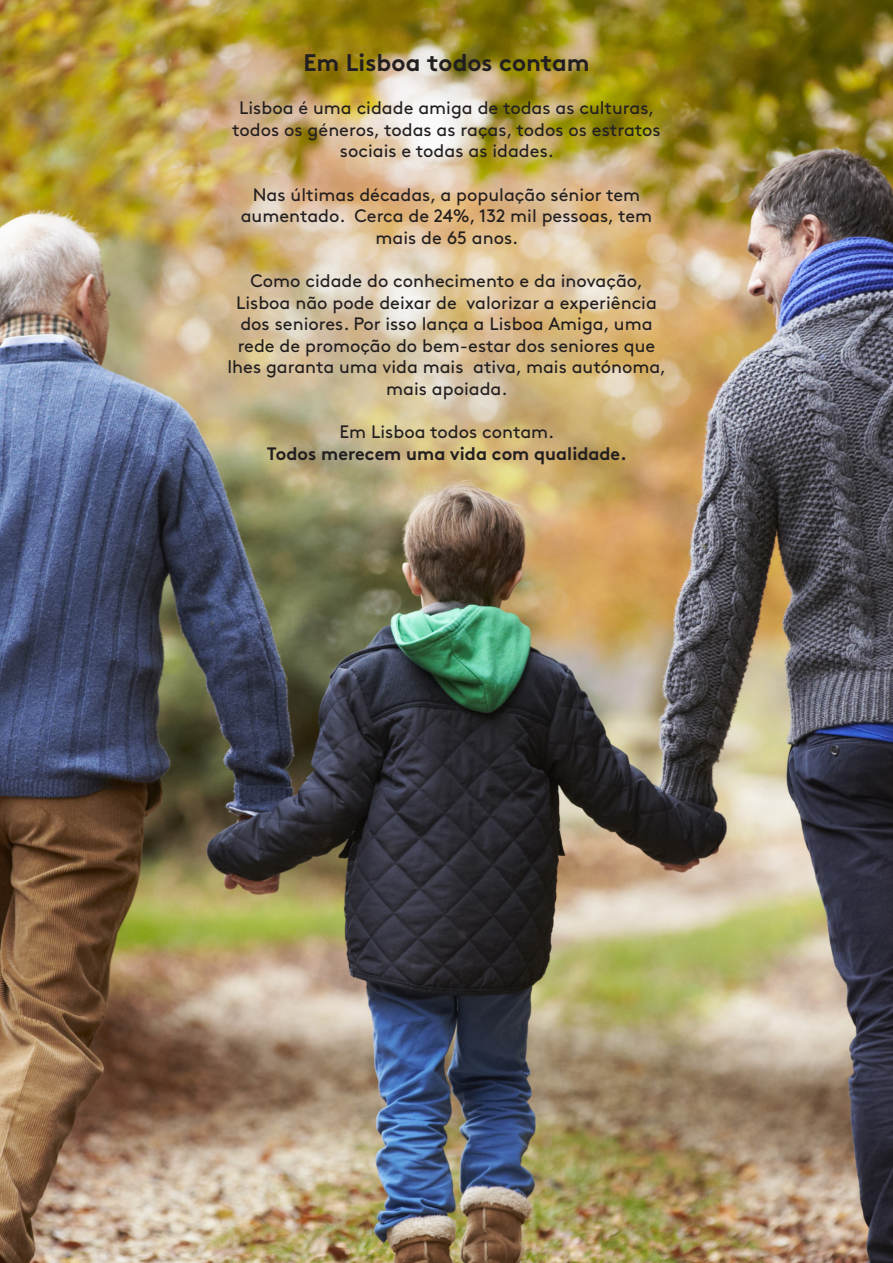
<style>
.page{position:relative;width:893px;height:1263px;background:#fff}
.page>*{position:absolute;margin:0;border:0;box-sizing:border-box;transform-origin:0 0}
.t1{font:700 24px "Brown";color:#231f20}
.t2{font:18px/21.6px "Brown";color:#231f20;text-align:center}
.t3{font:700 18px "Brown";color:#231f20}
</style>
<div class="page">
<img style="left:0;top:0;width:893px;height:1263px">
<p class="t1" style="left:303px;top:43px;width:288px">Em Lisboa todos contam</p>
<p class="t2" style="left:232px;top:96px;width:430px">Lisboa é uma cidade amiga de todas as culturas, todos os géneros, todas as raças, todos os estratos sociais e todas as idades.</p>
<p class="t2" style="left:241px;top:182px;width:413px">Nas últimas décadas, a população sénior tem aumentado. Cerca de 24%, 132 mil pessoas, tem mais de 65 anos.</p>
<p class="t2" style="left:227px;top:269px;width:440px">Como cidade do conhecimento e da inovação, Lisboa não pode deixar de valorizar a experiência dos seniores. Por isso lança a Lisboa Amiga, uma rede de promoção do bem-estar dos seniores que lhes garanta uma vida mais ativa, mais autónoma, mais apoiada.</p>
<p class="t2" style="left:340px;top:420px;width:216px">Em Lisboa todos contam.</p>
<p class="t3" style="left:267px;top:439px;width:362px">Todos merecem uma vida com qualidade.</p>
</div>
